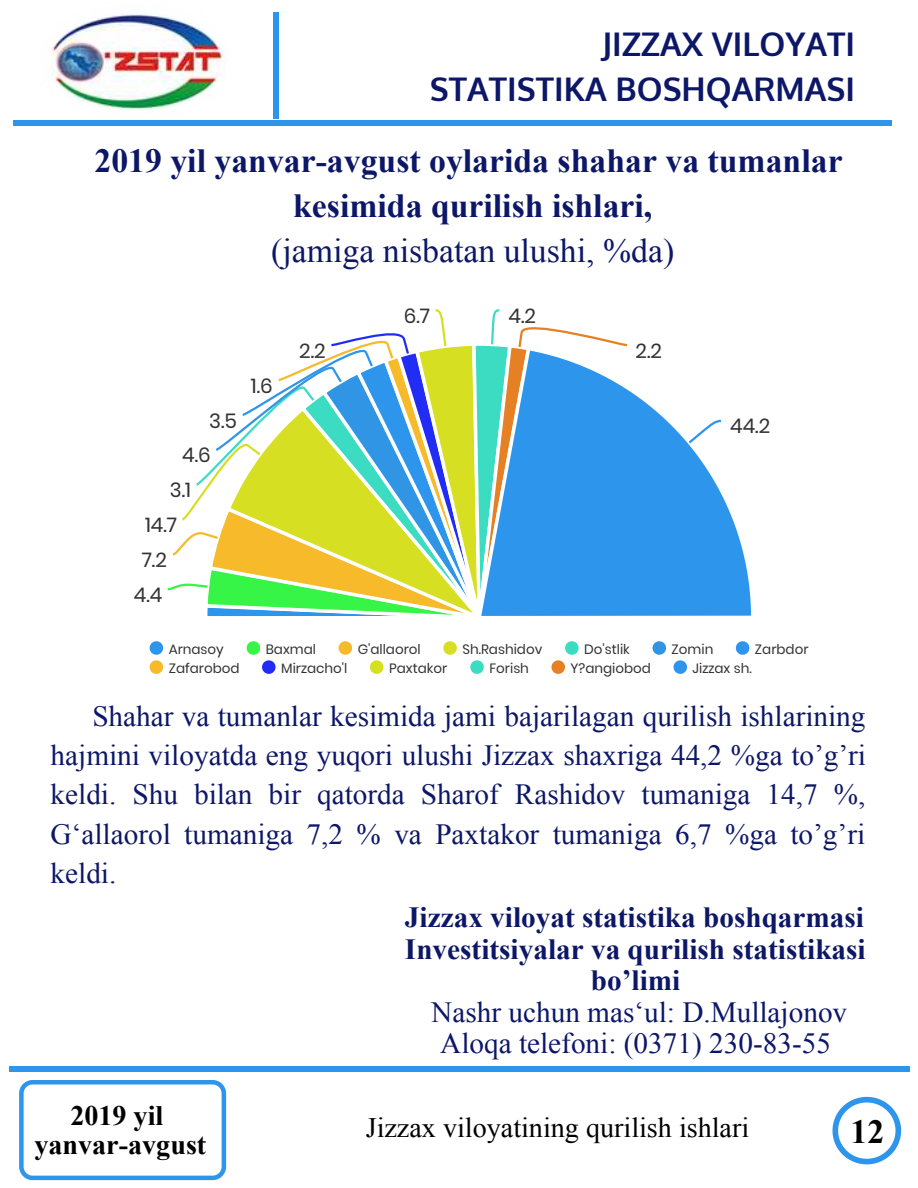
<style>
.page{position:relative;width:918px;height:1188px;background:#fff}
.page>*{position:absolute;margin:0;border:0;box-sizing:border-box;transform-origin:0 0}
.t1{font:700 33.75px/45px "Times New Roman";color:#0d1767;text-align:center}
.t2{font:33.75px "Times New Roman";color:#0d1767}
.t3{font:700 33.75px "Times New Roman";color:#000}
.t4{font:700 32.7px/45px "Oxygen";color:#0d1767;text-align:right}
.t5{font:29.25px/39.3px "Times New Roman";color:#0d1767;text-align:justify}
.t6{font:700 29.25px/31.5px "Times New Roman";color:#0d1767;text-align:center}
.t7{font:28.2px "Times New Roman";color:#000}
.t8{font:700 28.2px/29.2px "Times New Roman";color:#000;text-align:center}
.t9{font:20.25px "Poppins";color:#333}
.t10{font:13.5px "Poppins";color:#333}
</style>
<div class="page">
<svg style="left:19px;top:1080px;width:207px;height:100px"></svg>
<svg style="left:832px;top:1097px;width:69px;height:67px"></svg>
<div style="left:14px;top:120px;width:878px;height:6px;background:#2d95ec"></div>
<div style="left:9px;top:1066px;width:900px;height:6px;background:#2d95ec"></div>
<div style="left:273px;top:12px;width:6px;height:107px;background:#2d95ec"></div>
<img style="left:51px;top:14px;width:173px;height:96px">
<svg style="left:629px;top:391px;width:122px;height:225px"></svg>
<svg style="left:686px;top:419px;width:37px;height:27px"></svg>
<svg style="left:653px;top:641px;width:13px;height:14px"></svg>
<svg style="left:736px;top:641px;width:13px;height:14px"></svg>
<svg style="left:150px;top:309px;width:479px;height:365px"></svg>
<svg style="left:674px;top:660px;width:13px;height:14px"></svg>
<p class="t4" style="left:430px;top:23px;width:427px">JIZZAX VILOYATI<br>STATISTIKA BOSHQARMASI</p>
<p class="t1" style="left:94px;top:137px;width:750px">2019 yil yanvar-avgust oylarida shahar va tumanlar kesimida qurilish ishlari,</p>
<p class="t2" style="left:271px;top:228px;width:405px">(jamiga nisbatan ulushi, %da)</p>
<p class="t9" style="left:209px;top:409px;width:29px">3.5</p>
<p class="t9" style="left:182px;top:444px;width:30px">4.6</p>
<p class="t9" style="left:170px;top:478px;width:23px">3.1</p>
<p class="t9" style="left:145px;top:513px;width:34px">14.7</p>
<p class="t9" style="left:142px;top:548px;width:27px">7.2</p>
<p class="t9" style="left:134px;top:583px;width:30px">4.4</p>
<p class="t9" style="left:251px;top:374px;width:23px">1.6</p>
<p class="t9" style="left:299px;top:339px;width:28px">2.2</p>
<p class="t9" style="left:404px;top:304px;width:28px">6.7</p>
<p class="t9" style="left:509px;top:304px;width:29px">4.2</p>
<p class="t9" style="left:636px;top:339px;width:28px">2.2</p>
<p class="t9" style="left:730px;top:414px;width:42px">44.2</p>
<p class="t10" style="left:169px;top:641px;width:57px">Arnasoy</p>
<p class="t10" style="left:266px;top:641px;width:52px">Baxmal</p>
<p class="t10" style="left:358px;top:641px;width:65px">G'allaorol</p>
<p class="t10" style="left:462px;top:641px;width:81px">Sh.Rashidov</p>
<p class="t10" style="left:584px;top:641px;width:47px">Do'stlik</p>
<p class="t10" style="left:672px;top:641px;width:43px">Zomin</p>
<p class="t10" style="left:755px;top:641px;width:55px">Zarbdor</p>
<p class="t10" style="left:169px;top:660px;width:72px">Zafarobod</p>
<p class="t10" style="left:281px;top:660px;width:68px">Mirzacho'l</p>
<p class="t10" style="left:389px;top:660px;width:60px">Paxtakor</p>
<p class="t10" style="left:489px;top:660px;width:41px">Forish</p>
<p class="t10" style="left:571px;top:660px;width:82px">Y?angiobod</p>
<p class="t10" style="left:693px;top:660px;width:60px">Jizzax sh.</p>
<p class="t5" style="left:51px;top:696px;width:817px;text-indent:42px">Shahar va tumanlar kesimida jami bajarilagan qurilish ishlarining hajmini viloyatda eng yuqori ulushi Jizzax shaxriga 44,2 %ga to’g’ri keldi. Shu bilan bir qatorda Sharof Rashidov tumaniga 14,7 %, G‘allaorol tumaniga 7,2 % va Paxtakor tumaniga 6,7 %ga to’g’ri keldi.</p>
<p class="t6" style="left:405px;top:901px;width:462px">Jizzax viloyat statistika boshqarmasi<br>Investitsiyalar va qurilish statistikasi bo’limi</p>
<p class="t5" style="left:431px;top:996px;width:417px;line-height:31.5px;text-align:center">Nashr uchun mas‘ul: D.Mullajonov<br>Aloqa telefoni: (0371) 230-83-55</p>
<p class="t8" style="left:34px;top:1100px;width:173px">2019 yil yanvar-avgust</p>
<p class="t7" style="left:366px;top:1109px;width:385px">Jizzax viloyatining qurilish ishlari</p>
<p class="t3" style="left:851px;top:1108px;width:35px">12</p>
</div>
